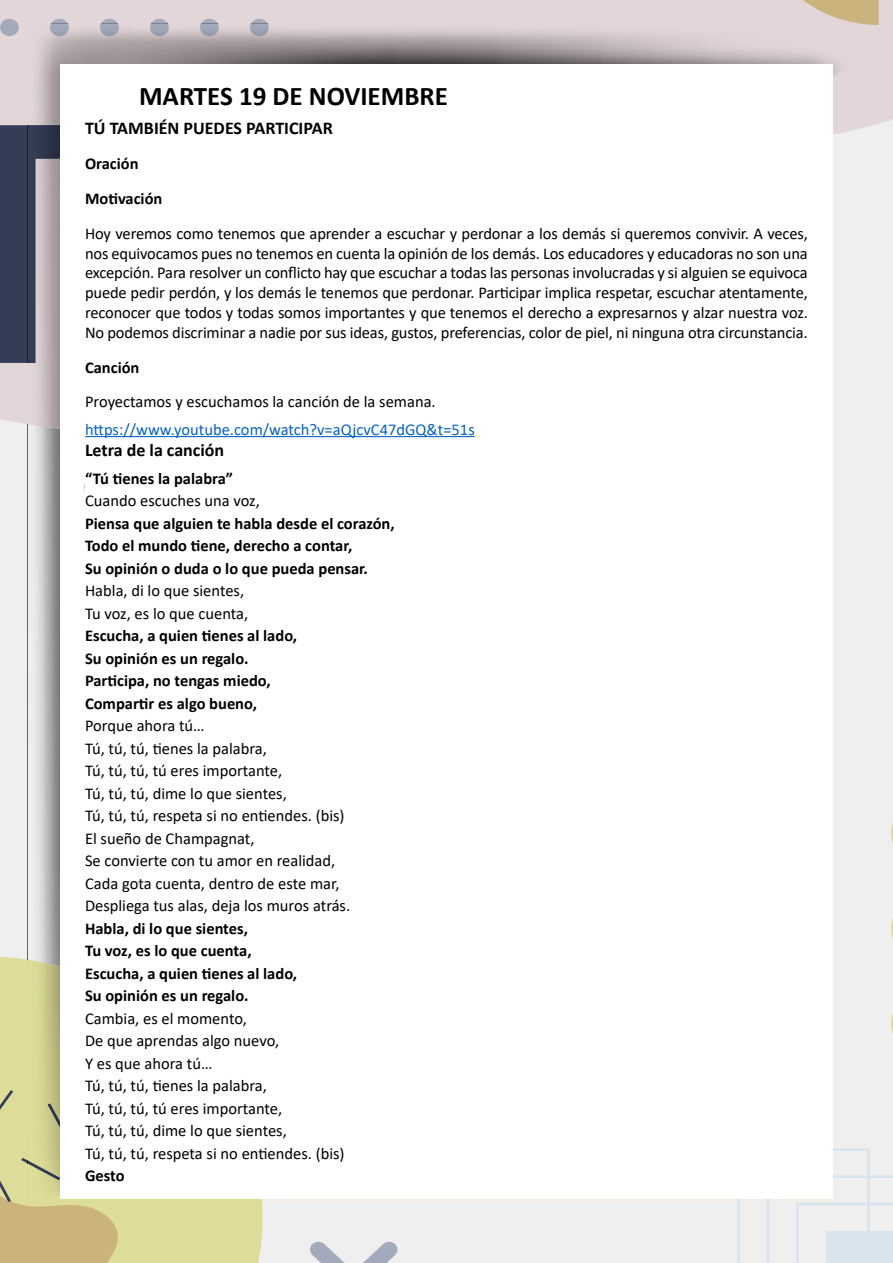
<style>
.page{position:relative;width:893px;height:1263px;background:#f0eff0}
.page>*{position:absolute;margin:0;border:0;box-sizing:border-box;transform-origin:0 0}
.t1{font:700 27px "Calibri";color:#000}
.t2{font:700 18px "Calibri";color:#000}
.t3{font:16.5px/22.5px "Calibri";color:#000}
.t4{font:700 16.5px/22.5px "Calibri";color:#000}
.t5{font:16.5px "Calibri";color:#0563c1}
</style>
<div class="page">
<svg style="left:0;top:0;width:893px;height:435px;fill:#e3d6d8"></svg>
<svg style="left:891px;top:823px;width:2px;height:211px"></svg>
<div style="left:250px;top:19px;width:19px;height:17px;background:#a3aabb;border-radius:50%"></div>
<div style="left:200px;top:19px;width:19px;height:17px;background:#a3aabb;border-radius:50%"></div>
<div style="left:150px;top:19px;width:19px;height:17px;background:#a3aabb;border-radius:50%"></div>
<div style="left:100px;top:19px;width:19px;height:17px;background:#a3aabb;border-radius:50%"></div>
<div style="left:50px;top:19px;width:19px;height:17px;background:#a3aabb;border-radius:50%"></div>
<div style="left:0;top:19px;width:19px;height:17px;background:#a3aabb;border-radius:50%"></div>
<div style="left:0;top:956px;width:263px;height:307px;background:#dddc98"></div>
<svg style="left:758px;top:0;width:121px;height:25px;background:#d7c6ae"></svg>
<svg style="left:310px;top:1242px;width:88px;height:21px"></svg>
<svg style="left:737px;top:1148px;width:156px;height:115px"></svg>
<img style="left:28px;top:966px;width:32px;height:124px">
<img style="left:28px;top:23px;width:832px;height:411px">
<img style="left:250px;top:23px;width:19px;height:13px">
<img style="left:200px;top:23px;width:19px;height:13px">
<img style="left:150px;top:23px;width:19px;height:13px">
<img style="left:100px;top:23px;width:19px;height:13px">
<img style="left:50px;top:23px;width:19px;height:13px">
<div style="left:60px;top:64px;width:773px;height:1135px;background:#fff"></div>
<svg style="left:0;top:125px;width:60px;height:238px;background:#606373"></svg>
<svg style="left:0;top:1090px;width:219px;height:173px"></svg>
<div style="left:85px;top:85px;width:723px;height:1103px;background:#fff"></div>
<hr style="left:85px;top:436px;width:390px;height:1px;background:#0563c1">
<h1 class="t1" style="left:139px;top:77px;width:310px">MARTES 19 DE NOVIEMBRE</h1>
<p class="t2" style="left:85px;top:116px;width:249px">TÚ TAMBIÉN PUEDES PARTICIPAR</p>
<p class="t4" style="left:85px;top:146px;width:79px;line-height:34.8px">Oración<br>Motivación</p>
<p class="t3" style="left:85px;top:223px;width:724px;line-height:19.8px;text-align:justify">Hoy veremos como tenemos que aprender a escuchar y perdonar a los demás si queremos convivir. A veces, nos equivocamos pues no tenemos en cuenta la opinión de los demás. Los educadores y educadoras no son una excepción. Para resolver un conflicto hay que escuchar a todas las personas involucradas y si alguien se equivoca puede pedir perdón, y los demás le tenemos que perdonar. Participar implica respetar, escuchar atentamente, reconocer que todos y todas somos importantes y que tenemos el derecho a expresarnos y alzar nuestra voz.<br>No podemos discriminar a nadie por sus ideas, gustos, preferencias, color de piel, ni ninguna otra circunstancia.</p>
<p class="t4" style="left:85px;top:356px;width:56px">Canción</p>
<p class="t3" style="left:85px;top:390px;width:352px">Proyectamos y escuchamos la canción de la semana.</p>
<p class="t5" style="left:85px;top:418px;width:391px">https://www.youtube.com/watch?v=aQjcvC47dGQ&amp;t=51s</p>
<p class="t2" style="left:85px;top:438px;width:141px">Letra de la canción</p>
<p class="t4" style="left:85px;top:467px;width:149px">“Tú tienes la palabra”</p>
<p class="t3" style="left:85px;top:489px;width:176px">Cuando escuches una voz,</p>
<p class="t4" style="left:85px;top:512px;width:311px">Piensa que alguien te habla desde el corazón,<br>Todo el mundo tiene, derecho a contar,<br>Su opinión o duda o lo que pueda pensar.</p>
<p class="t3" style="left:85px;top:579px;width:165px">Habla, di lo que sientes,<br>Tu voz, es lo que cuenta,</p>
<p class="t4" style="left:85px;top:624px;width:214px">Escucha, a quien tienes al lado,<br>Su opinión es un regalo.<br>Participa, no tengas miedo,<br>Compartir es algo bueno,</p>
<p class="t3" style="left:85px;top:714px;width:267px">Porque ahora tú…<br>Tú, tú, tú, tienes la palabra,<br>Tú, tú, tú, tú eres importante,<br>Tú, tú, tú, dime lo que sientes,<br>Tú, tú, tú, respeta si no entiendes. (bis)<br>El sueño de Champagnat,<br>Se convierte con tu amor en realidad,<br>Cada gota cuenta, dentro de este mar,<br>Despliega tus alas, deja los muros atrás.</p>
<p class="t4" style="left:85px;top:917px;width:214px">Habla, di lo que sientes,<br>Tu voz, es lo que cuenta,<br>Escucha, a quien tienes al lado,<br>Su opinión es un regalo.</p>
<p class="t3" style="left:85px;top:1007px;width:261px">Cambia, es el momento,<br>De que aprendas algo nuevo,<br>Y es que ahora tú…<br>Tú, tú, tú, tienes la palabra,<br>Tú, tú, tú, tú eres importante,<br>Tú, tú, tú, dime lo que sientes,<br>Tú, tú, tú, respeta si no entiendes. (bis)</p>
<p class="t4" style="left:85px;top:1164px;width:41px">Gesto</p>
</div>
